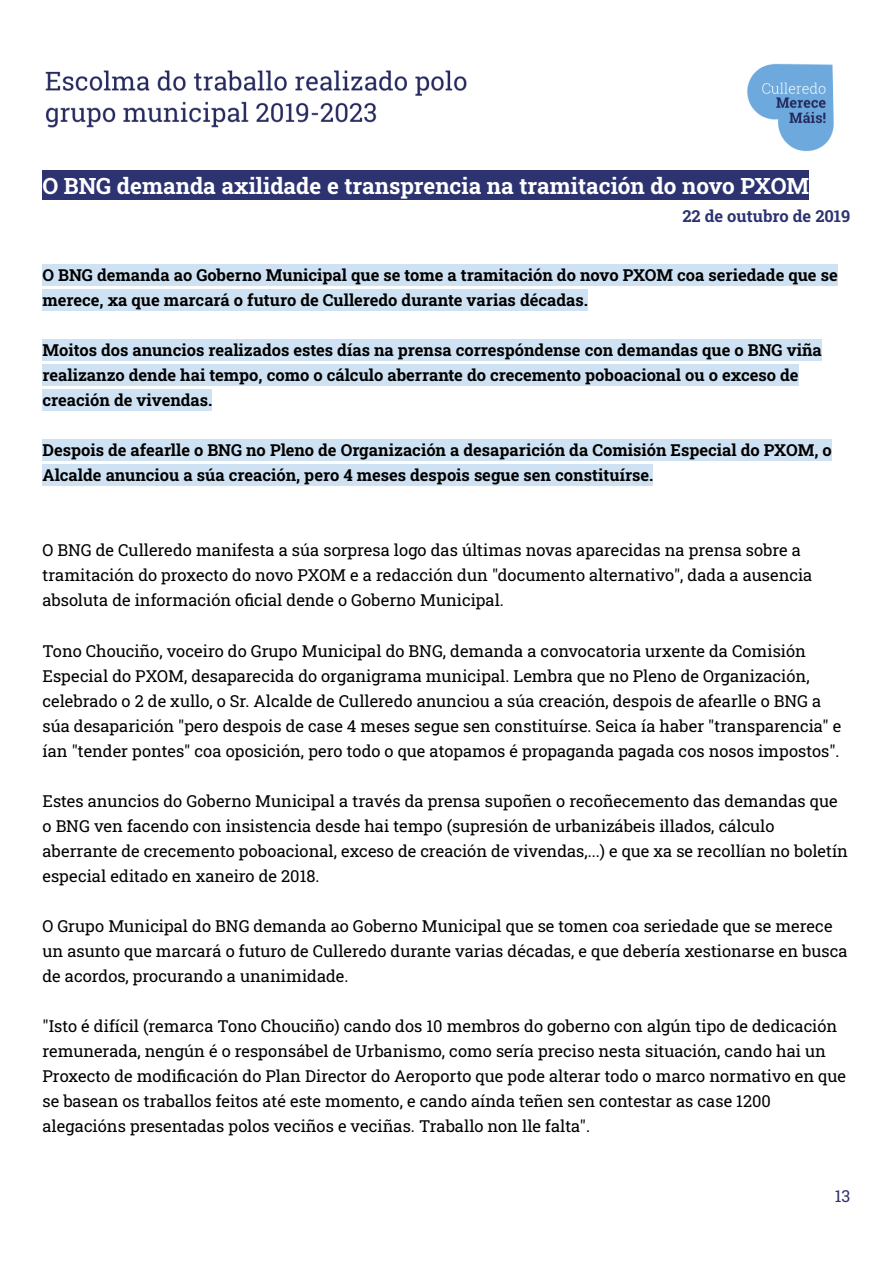
<style>
.page{position:relative;width:894px;height:1263px;background:#fff}
.page>*{position:absolute;margin:0;border:0;box-sizing:border-box;transform-origin:0 0}
.t1{font:700 22.5px "Roboto Slab";color:#fff}
.t2{font:16.5px/25px "Roboto Slab";color:#000}
.t3{font:700 16.5px/25px "Roboto Slab";color:#000}
.t4{font:700 16.5px "Roboto Slab";color:#2c3370}
.t5{font:16.5px "Roboto Slab";color:#2c3370}
</style>
<div class="page">
<div style="left:43px;top:171px;width:766px;height:29px;background:#2c3370"></div>
<div style="left:43px;top:264px;width:795px;height:22px;background:#cfe2f3"></div>
<div style="left:43px;top:289px;width:545px;height:22px;background:#cfe2f3"></div>
<div style="left:43px;top:339px;width:779px;height:22px;background:#cfe2f3"></div>
<div style="left:43px;top:364px;width:756px;height:22px;background:#cfe2f3"></div>
<div style="left:43px;top:389px;width:169px;height:22px;background:#cfe2f3"></div>
<div style="left:43px;top:439px;width:789px;height:22px;background:#cfe2f3"></div>
<div style="left:43px;top:464px;width:610px;height:22px;background:#cfe2f3"></div>
<img style="left:45px;top:63px;width:789px;height:89px">
<h1 class="t1" style="left:43px;top:171px;width:768px">O BNG demanda axilidade e transprencia na tramitación do novo PXOM</h1>
<p class="t4" style="left:682px;top:205px;width:169px">22 de outubro de 2019</p>
<p class="t3" style="left:43px;top:262px;width:797px">O BNG demanda ao Goberno Municipal que se tome a tramitación do novo PXOM coa seriedade que se merece, xa que marcará o futuro de Culleredo durante varias décadas.</p>
<p class="t3" style="left:43px;top:337px;width:781px">Moitos dos anuncios realizados estes días na prensa correspóndense con demandas que o BNG viña realizanzo dende hai tempo, como o cálculo aberrante do crecemento poboacional ou o exceso de creación de vivendas.</p>
<p class="t3" style="left:43px;top:437px;width:791px">Despois de afearlle o BNG no Pleno de Organización a desaparición da Comisión Especial do PXOM, o<br>Alcalde anunciou a súa creación, pero 4 meses despois segue sen constituírse.</p>
<p class="t2" style="left:43px;top:537px;width:771px">O BNG de Culleredo manifesta a súa sorpresa logo das últimas novas aparecidas na prensa sobre a tramitación do proxecto do novo PXOM e a redacción dun "documento alternativo", dada a ausencia absoluta de información oficial dende o Goberno Municipal.</p>
<p class="t2" style="left:43px;top:638px;width:800px">Tono Chouciño, voceiro do Grupo Municipal do BNG, demanda a convocatoria urxente da Comisión Especial do PXOM, desaparecida do organigrama municipal. Lembra que no Pleno de Organización, celebrado o 2 de xullo, o Sr. Alcalde de Culleredo anunciou a súa creación, despois de afearlle o BNG a súa desaparición "pero despois de case 4 meses segue sen constituírse. Seica ía haber "transparencia" e ían "tender pontes" coa oposición, pero todo o que atopamos é propaganda pagada cos nosos impostos".</p>
<p class="t2" style="left:43px;top:788px;width:807px">Estes anuncios do Goberno Municipal a través da prensa supoñen o recoñecemento das demandas que o BNG ven facendo con insistencia desde hai tempo (supresión de urbanizábeis illados, cálculo aberrante de crecemento poboacional, exceso de creación de vivendas,...) e que xa se recollían no boletín especial editado en xaneiro de 2018.</p>
<p class="t2" style="left:43px;top:913px;width:807px">O Grupo Municipal do BNG demanda ao Goberno Municipal que se tomen coa seriedade que se merece un asunto que marcará o futuro de Culleredo durante varias décadas, e que debería xestionarse en busca de acordos, procurando a unanimidade.</p>
<p class="t2" style="left:43px;top:1013px;width:805px">"Isto é difícil (remarca Tono Chouciño) cando dos 10 membros do goberno con algún tipo de dedicación remunerada, nengún é o responsábel de Urbanismo, como sería preciso nesta situación, cando hai un Proxecto de modificación do Plan Director do Aeroporto que pode alterar todo o marco normativo en que se basean os traballos feitos até este momento, e cando aínda teñen sen contestar as case 1200 alegacións presentadas polos veciños e veciñas. Traballo non lle falta".</p>
<p class="t5" style="left:835px;top:1184px;width:17px">13</p>
</div>
